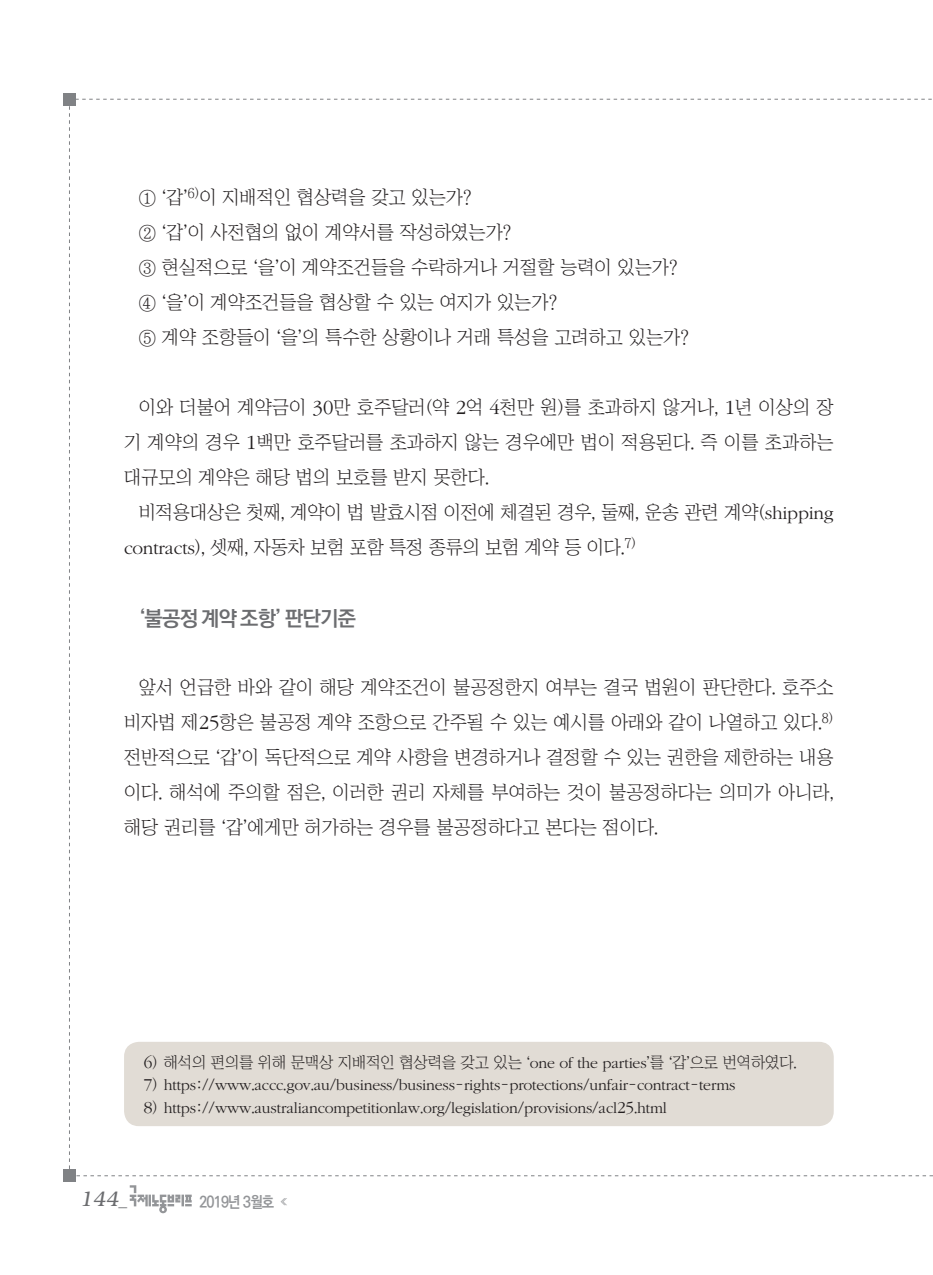
<style>
.page{position:relative;width:933px;height:1275px;background:#fff}
.page>*{position:absolute;margin:0;border:0;box-sizing:border-box;transform-origin:0 0}
.중제목{font:700 21px "Ko Pub Dotum";letter-spacing:-.03em;color:#6c6d70}
.t1{font:italic 300 21px "Bookman";color:#6c6d70}
.본문{font:18.9px/35px "Chosunilbo NM";color:#231f20;text-align:justify}
.각주{font:300 15.75px "ITC Garamond Std";letter-spacing:-.01em;color:#231f20}
.각주-2{font:15.75px "Chosunilbo NM";letter-spacing:-.01em;color:#231f20}
.t2{font:700 15.75px "Ko Pub Dotum";letter-spacing:-.055em;color:#939598;scale:.9 1}
.s1{font-family:"ITC Garamond Std";font-weight:300;font-size:20.82px}
.s2{font-family:"ITC Garamond Std";font-weight:300}
.s3{font-family:"ITC Garamond Std";font-weight:300;font-size:17.32px}
.s4{font-size:17.32px}
.s5{font-family:"Chosunilbo NM";font-weight:400}
.s6{font-family:"Helvetica";font-weight:400;font-style:normal;font-size:17.5px}
.s7{font-size:7.88px}
</style>
<div class="page">
<div style="left:64px;top:1170px;width:12px;height:12px;background:#808285"></div>
<div style="left:64px;top:93px;width:12px;height:12px;background:#808285"></div>
<svg style="left:130px;top:1185px;width:62px;height:28px"></svg>
<div style="left:124px;top:1042px;width:709px;height:84px;background:#e1dcd5;border-radius:15px"></div>
<p class="본문" style="left:139px;top:179px;width:334px">① ‘갑’<sup>6)</sup>이 지배적인 협상력을 갖고 있는가?</p>
<p class="본문" style="left:139px;top:214px;width:374px">② ‘갑’이 사전협의 없이 계약서를 작성하였는가?</p>
<p class="본문" style="left:139px;top:249px;width:540px">③ 현실적으로 ‘을’이 계약조건들을 수락하거나 거절할 능력이 있는가?</p>
<p class="본문" style="left:139px;top:284px;width:420px">④ ‘을’이 계약조건들을 협상할 수 있는 여지가 있는가?</p>
<p class="본문" style="left:139px;top:319px;width:551px">⑤ 계약 조항들이 ‘을’의 특수한 상황이나 거래 특성을 고려하고 있는가?</p>
<p class="본문" style="left:124px;top:389px;width:711px;text-indent:15px">이와 더불어 계약금이 <span class="s1">30</span>만 호주달러(약 <span class="s1">2</span>억 <span class="s1">4</span>천만 원)를 초과하지 않거나, <span class="s1">1</span>년 이상의 장 기 계약의 경우 <span class="s1">1</span>백만 호주달러를 초과하지 않는 경우에만 법이 적용된다. 즉 이를 초과하는 대규모의 계약은 해당 법의 보호를 받지 못한다.</p>
<p class="본문" style="left:124px;top:494px;width:711px;text-indent:15px">비적용대상은 첫째, 계약이 법 발효시점 이전에 체결된 경우, 둘째, 운송 관련 계약(<span class="s2">shipping contracts</span>), 셋째, 자동차 보험 포함 특정 종류의 보험 계약 등 이다.<sup>7)</sup></p>
<p class="중제목" style="left:139px;top:608px;width:219px">‘불공정 계약 조항’ 판단기준</p>
<p class="본문" style="left:124px;top:669px;width:711px;text-indent:15px">앞서 언급한 바와 같이 해당 계약조건이 불공정한지 여부는 결국 법원이 판단한다. 호주소 비자법 제<span class="s1">25</span>항은 불공정 계약 조항으로 간주될 수 있는 예시를 아래와 같이 나열하고 있다.<sup>8) </sup>전반적으로 ‘갑’이 독단적으로 계약 사항을 변경하거나 결정할 수 있는 권한을 제한하는 내용 이다. 해석에 주의할 점은, 이러한 권리 자체를 부여하는 것이 불공정하다는 의미가 아니라, 해당 권리를 ‘갑’에게만 허가하는 경우를 불공정하다고 본다는 점이다.</p>
<p class="각주-2" style="left:144px;top:1054px;width:654px"><span class="s3">6</span>) 해석의 편의를 위해 문맥상 지배적인 협상력을 갖고 있는 ‘<span class="s2">one of the parties</span>’를 ‘갑’으로 번역하였다.</p>
<p class="각주" style="left:144px;top:1077px;width:593px"><span class="s4">7</span><span class="s5">)</span> https<span class="s5">://</span>www<span class="s5">.</span>accc<span class="s5">.</span>gov<span class="s5">.</span>au<span class="s5">/</span>business<span class="s5">/</span>business<span class="s5">-</span>rights<span class="s5">-</span>protections<span class="s5">/</span>unfair<span class="s5">-</span>contract<span class="s5">-</span>terms</p>
<p class="각주" style="left:144px;top:1100px;width:524px"><span class="s4">8</span><span class="s5">)</span> https<span class="s5">://</span>www<span class="s5">.</span>australiancompetitionlaw<span class="s5">.</span>org<span class="s5">/</span>legislation<span class="s5">/</span>provisions<span class="s5">/</span>acl<span class="s4">25</span><span class="s5">.</span>html</p>
<p class="t1" style="left:79px;top:1187px;width:49px">144<span class="s6">_</span></p>
<p class="t2" style="left:199px;top:1194px;width:99px">2019년 3월호 <span class="s7">《</span></p>
</div>
